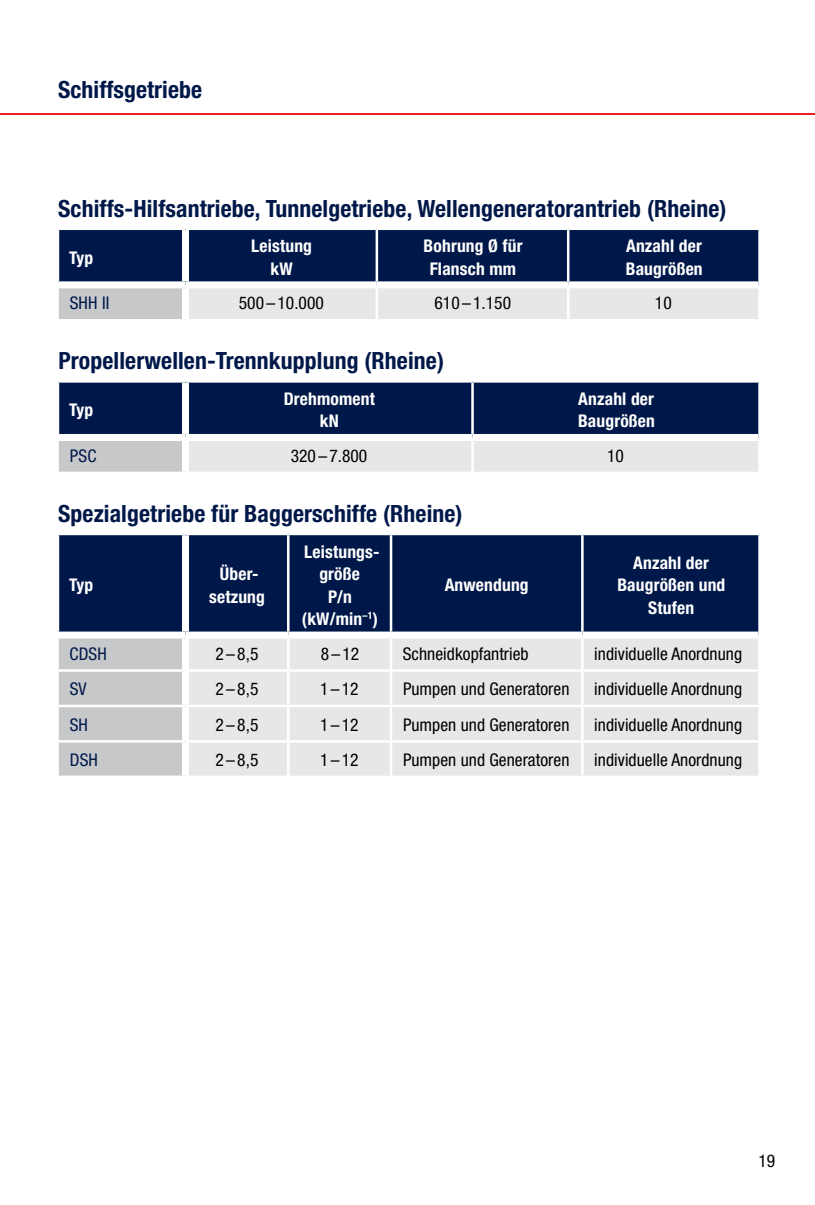
<style>
.page{position:relative;width:815px;height:1205px;background:#fff}
.page>*{position:absolute;margin:0;border:0;box-sizing:border-box;transform-origin:0 0}
.t1{font:700 condensed 23.75px "Helvetica Neue LT";letter-spacing:.005em;color:#001849}
.t2{font:condensed 17.5px "Helvetica Neue LT";letter-spacing:.005em;color:#000}
.t3{font:700 condensed 17.5px/22.5px "Helvetica Neue LT";letter-spacing:.01em;color:#fff;text-align:center}
.t4{font:condensed 17.5px "Helvetica Neue LT";letter-spacing:.01em;color:#001849}
</style>
<div class="page">
<hr style="left:0;top:113px;width:815px;height:2px;background:#ed1d24">
<div style="left:59px;top:230px;width:699px;height:51px;background:#001849"></div>
<div style="left:58px;top:285px;width:128px;height:35px;background:#c7c8ca"></div>
<div style="left:189px;top:288px;width:569px;height:31px;background:#e6e7e8"></div>
<div style="left:57px;top:281px;width:129px;height:7px;background:#fff"></div>
<hr style="left:567px;top:288px;width:2px;height:31px;background:#fff">
<hr style="left:567px;top:230px;width:2px;height:51px;background:#fff">
<div style="left:182px;top:230px;width:7px;height:51px;background:#fff"></div>
<hr style="left:376px;top:230px;width:2px;height:51px;background:#fff">
<hr style="left:57px;top:319px;width:129px;height:2px;background:#fff">
<div style="left:182px;top:288px;width:7px;height:31px;background:#fff"></div>
<hr style="left:376px;top:288px;width:2px;height:31px;background:#fff">
<hr style="left:57px;top:288px;width:2px;height:31px;background:#fff">
<div style="left:59px;top:383px;width:699px;height:51px;background:#001849"></div>
<div style="left:58px;top:437px;width:128px;height:36px;background:#c7c8ca"></div>
<div style="left:189px;top:441px;width:569px;height:31px;background:#e6e7e8"></div>
<hr style="left:471px;top:383px;width:3px;height:51px;background:#fff">
<div style="left:182px;top:383px;width:7px;height:51px;background:#fff"></div>
<div style="left:57px;top:434px;width:129px;height:7px;background:#fff"></div>
<div style="left:182px;top:441px;width:7px;height:31px;background:#fff"></div>
<hr style="left:471px;top:441px;width:3px;height:31px;background:#fff">
<hr style="left:57px;top:472px;width:129px;height:2px;background:#fff">
<hr style="left:57px;top:441px;width:2px;height:31px;background:#fff">
<div style="left:59px;top:535px;width:699px;height:96px;background:#001849"></div>
<div style="left:59px;top:638px;width:123px;height:137px;background:#c7c8ca"></div>
<div style="left:189px;top:638px;width:569px;height:137px;background:#e6e7e8"></div>
<hr style="left:582px;top:669px;width:179px;height:3px;background:#fff">
<hr style="left:582px;top:705px;width:179px;height:2px;background:#fff">
<hr style="left:581px;top:638px;width:3px;height:31px;background:#fff">
<hr style="left:581px;top:672px;width:3px;height:33px;background:#fff">
<hr style="left:581px;top:707px;width:3px;height:33px;background:#fff">
<hr style="left:581px;top:742px;width:3px;height:33px;background:#fff">
<hr style="left:582px;top:740px;width:179px;height:2px;background:#fff">
<hr style="left:581px;top:535px;width:3px;height:96px;background:#fff">
<hr style="left:287px;top:535px;width:3px;height:96px;background:#fff">
<hr style="left:390px;top:535px;width:2px;height:96px;background:#fff">
<div style="left:182px;top:535px;width:7px;height:96px;background:#fff"></div>
<hr style="left:287px;top:638px;width:3px;height:31px;background:#fff">
<hr style="left:390px;top:638px;width:2px;height:31px;background:#fff">
<hr style="left:59px;top:669px;width:123px;height:3px;background:#fff">
<hr style="left:189px;top:669px;width:99px;height:3px;background:#fff">
<hr style="left:288px;top:669px;width:103px;height:3px;background:#fff">
<hr style="left:287px;top:672px;width:3px;height:33px;background:#fff">
<hr style="left:391px;top:669px;width:191px;height:3px;background:#fff">
<hr style="left:390px;top:672px;width:2px;height:33px;background:#fff">
<hr style="left:59px;top:705px;width:127px;height:2px;background:#fff">
<hr style="left:186px;top:705px;width:102px;height:2px;background:#fff">
<hr style="left:288px;top:705px;width:103px;height:2px;background:#fff">
<hr style="left:287px;top:707px;width:3px;height:33px;background:#fff">
<hr style="left:391px;top:705px;width:191px;height:2px;background:#fff">
<hr style="left:390px;top:707px;width:2px;height:33px;background:#fff">
<hr style="left:391px;top:740px;width:191px;height:2px;background:#fff">
<hr style="left:390px;top:742px;width:2px;height:33px;background:#fff">
<hr style="left:59px;top:740px;width:127px;height:2px;background:#fff">
<hr style="left:186px;top:740px;width:102px;height:2px;background:#fff">
<hr style="left:288px;top:740px;width:103px;height:2px;background:#fff">
<hr style="left:287px;top:742px;width:3px;height:33px;background:#fff">
<h1 class="t1" style="left:58px;top:75px;width:145px">Schiffsgetriebe</h1>
<h1 class="t1" style="left:58px;top:194px;width:670px">Schiffs-Hilfsantriebe, Tunnelgetriebe, Wellengeneratorantrieb (Rheine)</h1>
<p class="t3" style="left:69px;top:246px;width:26px">Typ</p>
<p class="t3" style="left:251px;top:235px;width:62px">Leistung kW</p>
<p class="t3" style="left:424px;top:235px;width:100px">Bohrung Ø für<br>Flansch mm</p>
<p class="t3" style="left:626px;top:235px;width:78px;text-align:left">Anzahl der<br>Baugrößen</p>
<p class="t4" style="left:70px;top:293px;width:41px">SHH II</p>
<p class="t2" style="left:239px;top:293px;width:87px">500 – 10.000</p>
<p class="t2" style="left:434px;top:293px;width:78px">610 – 1.150</p>
<p class="t2" style="left:655px;top:293px;width:18px">10</p>
<h1 class="t1" style="left:58px;top:347px;width:387px">Propellerwellen-Trennkupplung (Rheine)</h1>
<p class="t3" style="left:69px;top:398px;width:26px">Typ</p>
<p class="t3" style="left:284px;top:387px;width:93px">Drehmoment kN</p>
<p class="t3" style="left:578px;top:387px;width:78px;text-align:left">Anzahl der<br>Baugrößen</p>
<p class="t4" style="left:70px;top:446px;width:28px">PSC</p>
<p class="t2" style="left:291px;top:446px;width:78px">320 – 7.800</p>
<p class="t2" style="left:607px;top:446px;width:18px">10</p>
<h1 class="t1" style="left:58px;top:499px;width:406px">Spezialgetriebe für Baggerschiffe (Rheine)</h1>
<p class="t3" style="left:69px;top:573px;width:26px">Typ</p>
<p class="t3" style="left:209px;top:562px;width:57px">Über&shy;setzung</p>
<p class="t3" style="left:302px;top:540px;width:79px">Leistungs&shy;größe<br>P/n (kW/min<sup>–1</sup>)</p>
<p class="t3" style="left:445px;top:573px;width:86px">Anwendung</p>
<p class="t3" style="left:617px;top:551px;width:110px">Anzahl der<br>Baugrößen und<br>Stufen</p>
<p class="t4" style="left:69px;top:643px;width:39px">CDSH</p>
<p class="t2" style="left:216px;top:643px;width:44px">2–8,5</p>
<p class="t2" style="left:321px;top:643px;width:40px">8–12</p>
<p class="t2" style="left:403px;top:643px;width:127px">Schneidkopfantrieb</p>
<p class="t2" style="left:594px;top:643px;width:149px">individuelle Anordnung</p>
<p class="t4" style="left:70px;top:679px;width:19px">SV</p>
<p class="t2" style="left:216px;top:679px;width:44px">2–8,5</p>
<p class="t2" style="left:320px;top:679px;width:40px">1–12</p>
<p class="t2" style="left:403px;top:679px;width:168px">Pumpen und Generatoren</p>
<p class="t2" style="left:594px;top:679px;width:149px">individuelle Anordnung</p>
<p class="t4" style="left:70px;top:714px;width:20px">SH</p>
<p class="t2" style="left:216px;top:714px;width:44px">2–8,5</p>
<p class="t2" style="left:320px;top:714px;width:40px">1–12</p>
<p class="t2" style="left:403px;top:714px;width:168px">Pumpen und Generatoren</p>
<p class="t2" style="left:594px;top:714px;width:149px">individuelle Anordnung</p>
<p class="t4" style="left:70px;top:750px;width:30px">DSH</p>
<p class="t2" style="left:216px;top:750px;width:44px">2–8,5</p>
<p class="t2" style="left:320px;top:750px;width:40px">1–12</p>
<p class="t2" style="left:403px;top:750px;width:168px">Pumpen und Generatoren</p>
<p class="t2" style="left:594px;top:750px;width:149px">individuelle Anordnung</p>
<p class="t2" style="left:758px;top:1150px;width:18px">19</p>
</div>
